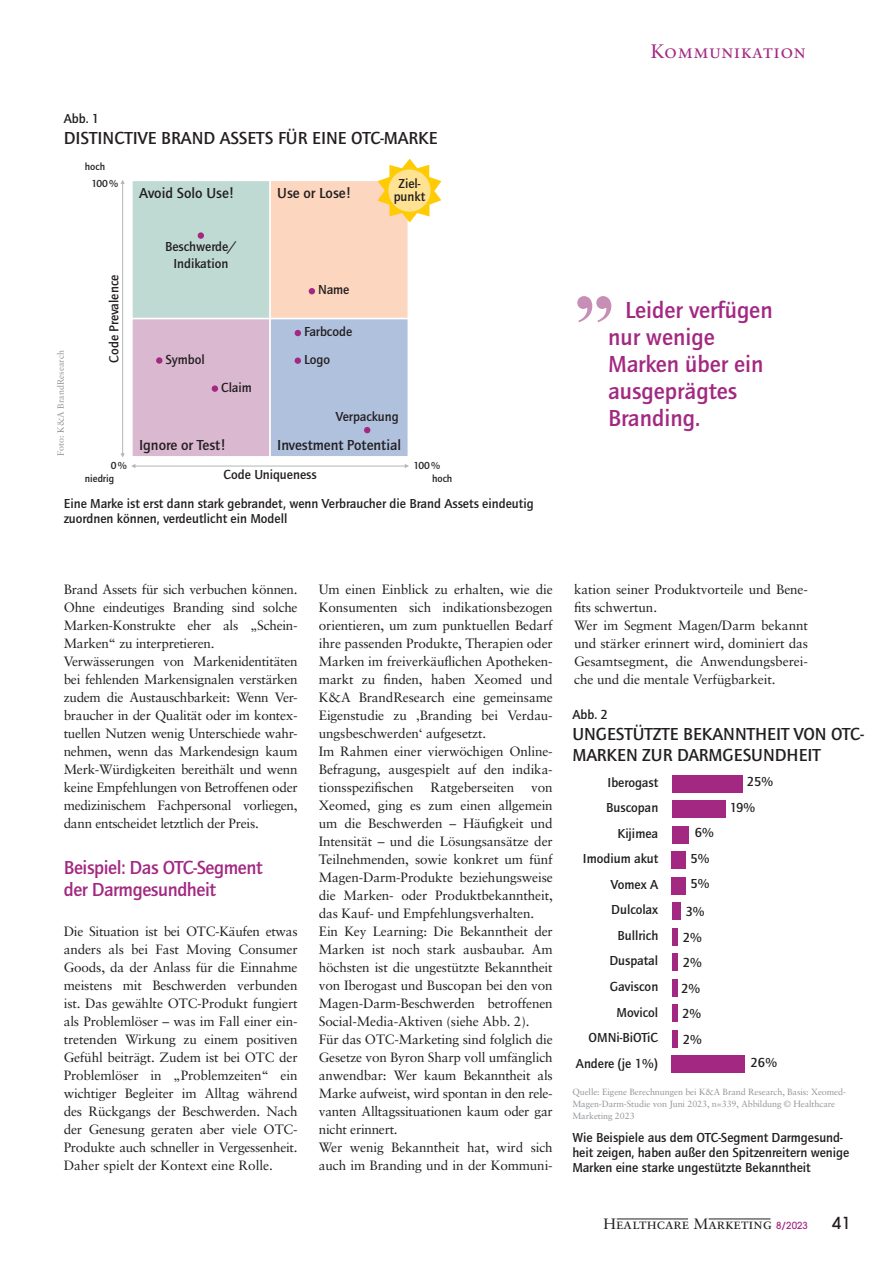
<style>
.page{position:relative;width:893px;height:1263px;background:#fff}
.page>*{position:absolute;margin:0;border:0;box-sizing:border-box;transform-origin:0 0}
.t1{font:700 81px "Times New Roman";color:#c78fb5}
.t2{font:500 24px/27px "Quay Sans ITC Std";color:#a32881}
.t3{font:500 19.5px/22.5px "Quay Sans ITC Std";letter-spacing:-.02em;color:#a32881}
.t4{font:19.5px "Sabon Roman SC";letter-spacing:.025em;color:#a32881}
.t5{font:500 18px/21px "Quay Sans ITC Std";color:#231f20}
.t6{font:500 16.5px "Avant Garde";color:#231f20}
.t7{font:500 15px "Quay Sans ITC Std";color:#231f20}
.t8{font:15px "Sabon Roman SC";color:#231f20}
.t9{font:13.5px/18px "Sabon";letter-spacing:-.01em;color:#231f20}
.t10{font:500 13.5px/25.5px "Quay Sans ITC Std";color:#231f20;text-align:center}
.t11{font:500 10.5px "Quay Sans ITC Std";color:#231f20}
.t12{font:9px/12px "Sabon";letter-spacing:-.01em;color:#939598}
.s1{font-family:"Avant Garde";font-weight:500;font-size:9.75px;color:#a32881}
</style>
<div class="page">
<hr style="left:617px;top:1219px;width:71px;height:1px;background:#231f20">
<hr style="left:708px;top:1219px;width:62px;height:1px;background:#231f20">
<div style="left:132px;top:180px;width:138px;height:139px;background:#bfdad3"></div>
<div style="left:131px;top:180px;width:140px;height:139px;border:2px solid #fff"></div>
<div style="left:132px;top:319px;width:138px;height:138px;background:#dab8d0"></div>
<div style="left:131px;top:318px;width:140px;height:140px;border:2px solid #fff"></div>
<div style="left:270px;top:180px;width:138px;height:139px;background:#fcd6be"></div>
<div style="left:269px;top:180px;width:140px;height:139px;border:2px solid #fff"></div>
<div style="left:270px;top:319px;width:138px;height:138px;background:#b0c1de"></div>
<div style="left:269px;top:318px;width:140px;height:140px;border:2px solid #fff"></div>
<div style="left:198px;top:232px;width:6px;height:7px;background:#a32881;border-radius:50%"></div>
<svg style="left:364px;top:427px;width:6px;height:6px"></svg>
<svg style="left:295px;top:330px;width:6px;height:6px"></svg>
<svg style="left:295px;top:358px;width:6px;height:6px"></svg>
<div style="left:212px;top:385px;width:6px;height:7px;background:#a32881;border-radius:50%"></div>
<div style="left:156px;top:357px;width:6px;height:7px;background:#a32881;border-radius:50%"></div>
<svg style="left:309px;top:288px;width:6px;height:6px"></svg>
<svg style="left:378px;top:159px;width:63px;height:63px"></svg>
<div style="left:388px;top:169px;width:43px;height:43px;background:#ffe292;border-radius:50%"></div>
<hr style="left:122px;top:182px;width:1px;height:273px;background:#b2b5b9">
<svg style="left:121px;top:453px;width:4px;height:5px"></svg>
<hr style="left:133px;top:466px;width:274px;height:1px;background:#b2b5b9">
<div style="left:672px;top:775px;width:70px;height:17px;background:#a32881"></div>
<div style="left:672px;top:801px;width:53px;height:17px;background:#a32881"></div>
<div style="left:672px;top:826px;width:17px;height:17px;background:#a32881"></div>
<div style="left:672px;top:852px;width:14px;height:17px;background:#a32881"></div>
<div style="left:672px;top:877px;width:14px;height:17px;background:#a32881"></div>
<div style="left:672px;top:903px;width:8px;height:17px;background:#a32881"></div>
<div style="left:672px;top:928px;width:5px;height:17px;background:#a32881"></div>
<div style="left:672px;top:954px;width:5px;height:17px;background:#a32881"></div>
<div style="left:672px;top:979px;width:5px;height:17px;background:#a32881"></div>
<div style="left:672px;top:1005px;width:5px;height:17px;background:#a32881"></div>
<div style="left:672px;top:1030px;width:5px;height:17px;background:#a32881"></div>
<div style="left:672px;top:1056px;width:73px;height:17px;background:#a32881"></div>
<p class="t10" style="left:64px;top:107px;width:37px">Abb. 1</p>
<p class="t5" style="left:64px;top:129px;width:375px">DISTINCTIVE BRAND ASSETS FÜR EINE OTC-MARKE</p>
<p class="t12" style="left:55px;top:456px;width:107px;rotate:-90deg">Foto: K&amp;A BrandResearch</p>
<p class="t11" style="left:85px;top:163px;width:22px">hoch</p>
<p class="t11" style="left:91px;top:179px;width:29px">100 %</p>
<p class="t10" style="left:102px;top:363px;width:89px;rotate:-90deg">Code Prevalence</p>
<p class="t7" style="left:139px;top:188px;width:97px">Avoid Solo Use!</p>
<p class="t10" style="left:165px;top:239px;width:73px;line-height:16.5px">Beschwerde/<br>Indikation</p>
<p class="t10" style="left:165px;top:347px;width:41px">Symbol</p>
<p class="t10" style="left:221px;top:375px;width:32px">Claim</p>
<p class="t7" style="left:139px;top:439px;width:88px">Ignore or Test!</p>
<p class="t7" style="left:277px;top:188px;width:76px">Use or Lose!</p>
<p class="t10" style="left:318px;top:278px;width:33px">Name</p>
<p class="t10" style="left:304px;top:319px;width:50px;line-height:27.6px;text-align:left">Farbcode<br>Logo</p>
<p class="t10" style="left:394px;top:177px;width:33px;line-height:13.5px">Ziel&shy;punkt</p>
<p class="t10" style="left:336px;top:405px;width:64px">Verpackung</p>
<p class="t7" style="left:277px;top:439px;width:125px">Investment Potential</p>
<p class="t11" style="left:111px;top:462px;width:18px">0 %</p>
<p class="t11" style="left:413px;top:462px;width:29px">100 %</p>
<p class="t10" style="left:223px;top:463px;width:95px">Code Uniqueness</p>
<p class="t11" style="left:85px;top:474px;width:31px">niedrig</p>
<p class="t11" style="left:432px;top:474px;width:22px">hoch</p>
<p class="t10" style="left:64px;top:496px;width:471px;line-height:15px;text-align:left">Eine Marke ist erst dann stark gebrandet, wenn Verbraucher die Brand Assets eindeutig zuordnen können, verdeutlicht ein Modell</p>
<p class="t4" style="left:651px;top:43px;width:156px">Kommunikation</p>
<p class="t1" style="left:574px;top:276px;width:42px">”</p>
<p class="t2" style="left:608px;top:298px;width:166px;text-indent:17px">Leider verfügen nur wenige<br>Marken über ein ausgeprägtes<br>Branding.</p>
<p class="t9" style="left:64px;top:582px;width:235px">Brand Assets für sich verbuchen können.<br>Ohne eindeutiges Branding sind solche Marken-Konstrukte eher als „Schein-Marken“ zu interpretieren.<br>Verwässerungen von Markenidentitä ten bei fehlenden Markensignalen verstärken zudem die Austauschbarkeit: Wenn Ver&shy;braucher in der Qualität oder im kontex&shy;tuellen Nutzen wenig Unterschiede wahr&shy;nehmen, wenn das Markendesign kaum Merk-Würdigkeiten bereithält und wenn keine Empfehlungen von Betroffenen oder medizinischem Fachpersonal vorliegen, dann entscheidet letztlich der Preis.</p>
<p class="t3" style="left:64px;top:857px;width:200px">Beispiel: Das OTC-Segment der Darmgesundheit</p>
<p class="t9" style="left:64px;top:924px;width:235px;text-align:justify">Die Situation ist bei OTC-Käufen etwas anders als bei Fast Moving Consumer Goods, da der Anlass für die Einnahme meistens mit Beschwerden verbunden ist. Das gewählte OTC-Produkt fungiert als Problemlöser – was im Fall einer ein&shy;tretenden Wirkung zu einem positiven Gefühl beiträgt. Zudem ist bei OTC der Problemlöser in „Problemzeiten“ ein wichtiger Begleiter im Alltag während des Rückgangs der Beschwerden. Nach der Genesung geraten aber viele OTC-Produkte auch schneller in Vergessenheit.<br>Daher spielt der Kontext eine Rolle.</p>
<p class="t9" style="left:319px;top:582px;width:235px">Um einen Einblick zu erhalten, wie die Konsumenten sich indikationsbezogen orientieren, um zum punktuellen Bedarf ihre passenden Produkte, Therapien oder Marken im freiverkäuflichen Apotheken&shy;markt zu finden, haben Xeomed und K&amp;A BrandResearch eine gemeinsame Eigenstudie zu ‚Branding bei Verdau&shy;ungsbeschwerden‘ aufgesetzt.<br>Im Rahmen einer vierwöchigen Online-Befragung, ausgespielt auf den indika&shy;tionsspezifischen</p>
<p class="t9" style="left:431px;top:779px;width:85px">Ratgeberseiten</p>
<p class="t9" style="left:319px;top:779px;width:235px;text-indent:212px">von Xeomed, ging es zum einen allgemein um die Beschwerden – Häufigkeit und Intensität – und die Lösungsansätze der Teilnehmenden, sowie konkret um fünf Magen-Darm-Produkte beziehungsweise die Marken- oder Produktbekanntheit, das Kauf- und Empfehlungsverhalten.<br>Ein Key Learning: Die Bekanntheit der Marken ist noch stark ausbaubar. Am höchsten ist die ungestützte Bekanntheit von Iberogast und Buscopan bei den von Magen-Darm-Beschwerden betroffenen Social-Media-Aktiven (siehe Abb. 2).<br>Für das OTC-Marketing sind folglich die Gesetze von Byron Sharp voll umfänglich anwendbar: Wer kaum Bekanntheit als Marke aufweist, wird spontan in den rele&shy;vanten Alltagssituationen kaum oder gar nicht erinnert.<br>Wer wenig Bekanntheit hat, wird sich auch im Branding und in der Kommuni-</p>
<p class="t9" style="left:574px;top:581px;width:235px">kation seiner Produktvorteile und Bene&shy;fits schwertun.<br>Wer im Segment Magen/Darm bekannt und stärker erinnert wird, dominiert das Gesamtsegment, die Anwendungsberei&shy;che und die mentale Verfügbarkeit.</p>
<p class="t10" style="left:572px;top:702px;width:37px">Abb. 2</p>
<p class="t5" style="left:572px;top:724px;width:293px">UNGESTÜTZTE BEKANNTHEIT VON OTC-<br>MARKEN ZUR DARMGESUNDHEIT</p>
<p class="t10" style="left:607px;top:770px;width:52px">Iberogast</p>
<p class="t10" style="left:730px;top:770px;width:45px;text-align:left;text-indent:17px">25%<br>19%</p>
<p class="t10" style="left:690px;top:821px;width:25px">6%<br>5%<br>5%</p>
<p class="t10" style="left:681px;top:900px;width:25px">3%<br>2%<br>2%<br>2%<br>2%<br>2%</p>
<p class="t10" style="left:750px;top:1051px;width:28px">26%</p>
<p class="t10" style="left:576px;top:796px;width:84px;text-align:right">Buscopan<br>Kijimea<br>Imodium akut<br>Vomex A<br>Dulcolax<br>Bullrich<br>Duspatal<br>Gaviscon<br>Movicol<br>OMNi-BiOTiC<br>Andere (je 1%)</p>
<p class="t12" style="left:572px;top:1086px;width:275px">Quelle: Eigene Berechnungen bei K&amp;A Brand Research, Basis: Xeomed-<br>Magen-Darm-Studie von Juni 2023, n=339, Abbildung © Healthcare<br>Marketing 2023</p>
<p class="t10" style="left:572px;top:1131px;width:278px;line-height:15px;text-align:left">Wie Beispiele aus dem OTC-Segment Darmgesund&shy;heit zeigen, haben außer den Spitzenreitern wenige<br>Marken eine starke ungestützte Bekanntheit</p>
<p class="t8" style="left:604px;top:1217px;width:206px">Healthcare Marketing <span class="s1">8/2023</span></p>
<p class="t6" style="left:832px;top:1217px;width:20px">41</p>
</div>
